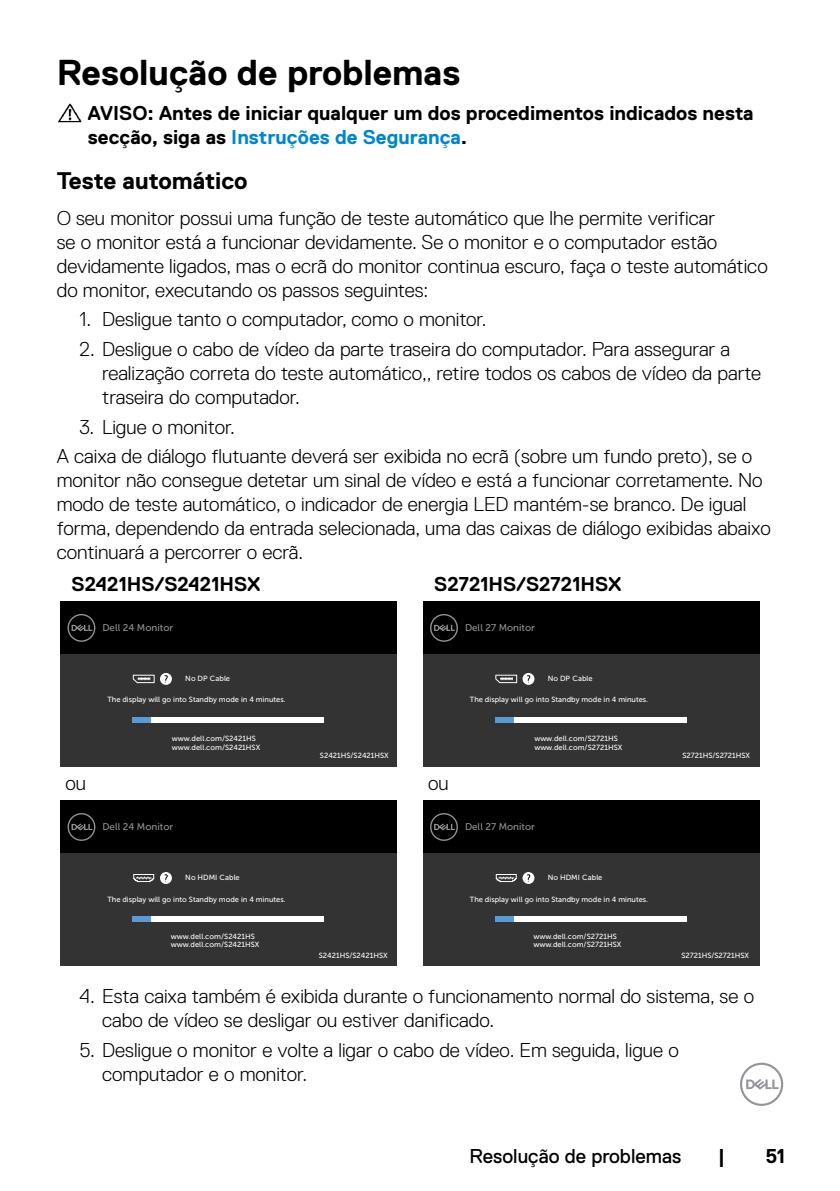
<style>
.page{position:relative;width:840px;height:1191px;background:#fff}
.page>*{position:absolute;margin:0;border:0;box-sizing:border-box;transform-origin:0 0}
.t1{font:700 36px "Dell Replica";color:#000}
.t2{font:700 24px "Dell Replica";color:#000}
.t3{font:300 20px/24px "Dell Replica";color:#000}
.t4{font:700 20px/24px "Dell Replica";color:#000}
.t5{font:20px "Dell Replica";color:#000}
.t6{font:9.8px "Museo Sans For Dell 500";color:#939393}
.t7{font:7.4px/8.4px "Museo Sans For Dell 500";color:#fff}
.s1{color:#0087cb}
</style>
<div class="page">
<svg style="left:740px;top:1062px;width:42px;height:44px"></svg>
<img style="left:57px;top:103px;width:25px;height:20px">
<div style="left:60px;top:654px;width:336px;height:112px;background:#333"></div>
<div style="left:60px;top:601px;width:336px;height:53px;background:#000"></div>
<svg style="left:67px;top:614px;width:28px;height:28px"></svg>
<div style="left:133px;top:717px;width:191px;height:5px;background:#fff"></div>
<div style="left:133px;top:717px;width:18px;height:5px;background:#5b9bd5"></div>
<svg style="left:160px;top:673px;width:12px;height:12px"></svg>
<svg style="left:164px;top:675px;width:5px;height:10px"></svg>
<svg style="left:133px;top:675px;width:21px;height:8px"></svg>
<div style="left:60px;top:853px;width:336px;height:112px;background:#333"></div>
<div style="left:60px;top:800px;width:336px;height:53px;background:#000"></div>
<svg style="left:67px;top:813px;width:28px;height:28px"></svg>
<div style="left:133px;top:916px;width:191px;height:5px;background:#fff"></div>
<div style="left:133px;top:916px;width:18px;height:5px;background:#5b9bd5"></div>
<svg style="left:133px;top:874px;width:21px;height:8px"></svg>
<svg style="left:160px;top:872px;width:12px;height:12px"></svg>
<svg style="left:164px;top:874px;width:5px;height:10px"></svg>
<div style="left:422px;top:654px;width:336px;height:112px;background:#333"></div>
<div style="left:422px;top:601px;width:336px;height:53px;background:#000"></div>
<svg style="left:430px;top:614px;width:27px;height:28px"></svg>
<div style="left:495px;top:717px;width:191px;height:5px;background:#fff"></div>
<div style="left:495px;top:717px;width:18px;height:5px;background:#5b9bd5"></div>
<div style="left:522px;top:673px;width:12px;height:12px;background:#fff;border-radius:50%"></div>
<svg style="left:526px;top:675px;width:5px;height:10px"></svg>
<svg style="left:495px;top:675px;width:21px;height:8px"></svg>
<div style="left:422px;top:853px;width:336px;height:112px;background:#333"></div>
<div style="left:422px;top:800px;width:336px;height:53px;background:#000"></div>
<svg style="left:430px;top:813px;width:27px;height:28px"></svg>
<div style="left:495px;top:916px;width:191px;height:5px;background:#fff"></div>
<div style="left:495px;top:916px;width:18px;height:5px;background:#5b9bd5"></div>
<svg style="left:495px;top:874px;width:21px;height:8px"></svg>
<div style="left:522px;top:872px;width:12px;height:12px;background:#fff;border-radius:50%"></div>
<svg style="left:526px;top:874px;width:5px;height:10px"></svg>
<h1 class="t1" style="left:57px;top:52px;width:405px">Resolução de problemas</h1>
<p class="t4" style="left:88px;top:101px;width:666px">AVISO: Antes de iniciar qualquer um dos procedimentos indicados nesta secção, siga as <span class="s1">Instruções de Segurança</span>.</p>
<p class="t2" style="left:57px;top:168px;width:192px">Teste automático</p>
<p class="t3" style="left:57px;top:206px;width:712px">O seu monitor possui uma função de teste automático que lhe permite verificar<br>se o monitor está a funcionar devidamente. Se o monitor e o computador estão devidamente ligados, mas o ecrã do monitor continua escuro, faça o teste automático do monitor, executando os passos seguintes:</p>
<p class="t3" style="left:79px;top:307px;width:408px">1. Desligue tanto o computador, como o monitor.</p>
<p class="t3" style="left:102px;top:337px;width:660px;text-indent:-23px">2. Desligue o cabo de vídeo da parte traseira do computador. Para assegurar a realização correta do teste automático,, retire todos os cabos de vídeo da parte traseira do computador.</p>
<p class="t3" style="left:57px;top:412px;width:696px;line-height:29.6px;text-indent:23px">3. Ligue o monitor.<br>A caixa de diálogo flutuante deverá ser exibida no ecrã (sobre um fundo preto), se o</p>
<p class="t3" style="left:57px;top:468px;width:715px">monitor não consegue detetar um sinal de vídeo e está a funcionar corretamente. No modo de teste automático, o indicador de energia LED mantém-se branco. De igual forma, dependendo da entrada selecionada, uma das caixas de diálogo exibidas abaixo continuará a percorrer o ecrã.</p>
<p class="t4" style="left:72px;top:571px;width:190px">S2421HS/S2421HSX</p>
<p class="t4" style="left:434px;top:571px;width:189px">S2721HS/S2721HSX</p>
<p class="t6" style="left:102px;top:622px;width:72px">Dell 24 Monitor</p>
<p class="t6" style="left:465px;top:622px;width:71px">Dell 27 Monitor</p>
<p class="t3" style="left:65px;top:771px;width:22px">ou</p>
<p class="t7" style="left:185px;top:674px;width:46px">No DP Cable</p>
<p class="t7" style="left:107px;top:695px;width:180px">The display will go into Standby mode in 4 minutes.</p>
<p class="t7" style="left:172px;top:734px;width:90px">www.dell.com/S2421HS www.dell.com/S2421HSX</p>
<p class="t6" style="left:102px;top:821px;width:72px">Dell 24 Monitor</p>
<p class="t7" style="left:185px;top:873px;width:56px">No HDMI Cable</p>
<p class="t7" style="left:107px;top:894px;width:180px">The display will go into Standby mode in 4 minutes.</p>
<p class="t7" style="left:171px;top:932px;width:85px">www.dell.com/S2421HS</p>
<p class="t7" style="left:171px;top:940px;width:90px">www.dell.com/S2421HSX</p>
<p class="t7" style="left:320px;top:751px;width:70px">S2421HS/S2421HSX</p>
<p class="t7" style="left:319px;top:951px;width:70px">S2421HS/S2421HSX</p>
<p class="t3" style="left:428px;top:771px;width:22px">ou</p>
<p class="t7" style="left:547px;top:674px;width:46px">No DP Cable</p>
<p class="t7" style="left:469px;top:695px;width:180px">The display will go into Standby mode in 4 minutes.</p>
<p class="t7" style="left:534px;top:734px;width:89px">www.dell.com/S2721HS www.dell.com/S2721HSX</p>
<p class="t6" style="left:465px;top:821px;width:71px">Dell 27 Monitor</p>
<p class="t7" style="left:547px;top:873px;width:56px">No HDMI Cable</p>
<p class="t7" style="left:469px;top:894px;width:180px">The display will go into Standby mode in 4 minutes.</p>
<p class="t7" style="left:533px;top:932px;width:85px">www.dell.com/S2721HS</p>
<p class="t7" style="left:533px;top:940px;width:90px">www.dell.com/S2721HSX</p>
<p class="t7" style="left:682px;top:751px;width:69px">S2721HS/S2721HSX</p>
<p class="t7" style="left:681px;top:951px;width:69px">S2721HS/S2721HSX</p>
<p class="t3" style="left:102px;top:984px;width:653px;text-indent:-23px">4. Esta caixa também é exibida durante o funcionamento normal do sistema, se o cabo de vídeo se desligar ou estiver danificado.</p>
<p class="t3" style="left:102px;top:1037px;width:577px;text-indent:-23px">5. Desligue o monitor e volte a ligar o cabo de vídeo. Em seguida, ligue o computador e o monitor.</p>
<p class="t5" style="left:469px;top:1144px;width:213px">Resolução de problemas</p>
<p class="t4" style="left:717px;top:1143px;width:9px">|</p>
<p class="t4" style="left:765px;top:1143px;width:21px">51</p>
</div>
